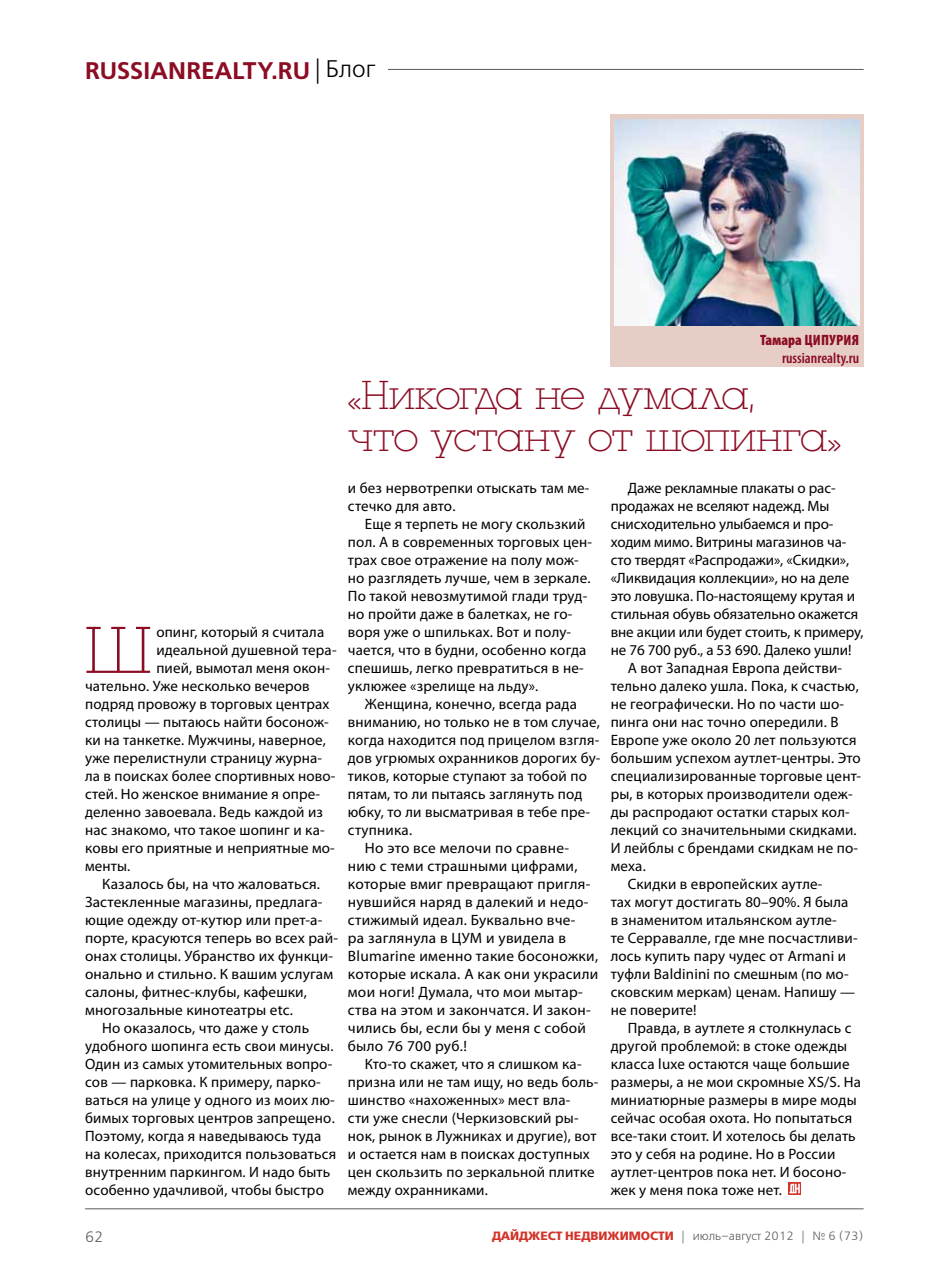
<style>
.page{position:relative;width:936px;height:1263px;background:#fff}
.page>*{position:absolute;margin:0;border:0;box-sizing:border-box;transform-origin:0 0}
.t1{font:68.7px "Luga Extra Light Ad C";color:#8b0c23}
.t2{font:42px/42px "Luga Extra Light C";letter-spacing:-.015em;color:#8b0c23}
.t3{font:24px "Free Set Demi C";color:#8b0c23}
.t4{font:15px/18px "Myriad Pro";letter-spacing:.015em;color:#000}
.t5{font:15px "Myriad Pro";letter-spacing:-.005em;color:#000}
.t6{font:600 condensed 15px "Myriad Pro";color:#8b0c23}
.t7{font:900 condensed 15px "Myriad Pro";letter-spacing:.02em;color:#8b0c23}
.t8{font:15px "Free Set Light C";color:#58595b}
.t9{font:12px "Free Set Light C";color:#58595b}
.s1{font-family:"Free Set Light C";color:#000}
.s2{font-family:"Free Set Bold C";color:#d2342a}
</style>
<div class="page">
<hr style="left:85px;top:1208px;width:778px;height:1px;background:#58595b">
<hr style="left:211px;top:69px;width:652px;height:1px;background:#58595b">
<div style="left:85px;top:62px;width:303px;height:13px;background:#fff"></div>
<div style="left:610px;top:115px;width:253px;height:252px;background:#e6cec7"></div>
<img style="left:615px;top:119px;width:244px;height:206px">
<svg style="left:788px;top:1182px;width:13px;height:13px"></svg>
<svg style="left:789px;top:1184px;width:10px;height:9px"></svg>
<h3 class="t3" style="left:85px;top:57px;width:291px">RUSSIANREALTY.RU <span class="s1">| Блог</span></h3>
<p class="t7" style="left:760px;top:331px;width:101px">Тамара Ципурия</p>
<p class="t6" style="left:782px;top:349px;width:79px">russianrealty.ru</p>
<h1 class="t1" style="left:85px;top:616px;width:68px">Ш</h1>
<p class="t4" style="left:156px;top:623px;width:169px">опинг, который я считала</p>
<p class="t4" style="left:156px;top:641px;width:182px">идеальной душевной тера-</p>
<p class="t4" style="left:156px;top:659px;width:175px">пией, вымотал меня окон-</p>
<p class="t4" style="left:85px;top:677px;width:226px">чательно. Уже несколько вечеров</p>
<p class="t4" style="left:85px;top:695px;width:246px">подряд провожу в торговых центрах</p>
<p class="t4" style="left:85px;top:713px;width:245px">столицы — пытаюсь найти босонож-</p>
<p class="t4" style="left:85px;top:731px;width:242px">ки на танкетке. Мужчины, наверное,</p>
<p class="t4" style="left:85px;top:749px;width:238px">уже перелистнули страницу журна-</p>
<p class="t4" style="left:85px;top:767px;width:252px">ла в поисках более спортивных ново-</p>
<p class="t4" style="left:85px;top:785px;width:236px">стей. Но женское внимание я опре-</p>
<p class="t4" style="left:85px;top:803px;width:239px">деленно завоевала. Ведь каждой из</p>
<p class="t4" style="left:85px;top:821px;width:241px">нас знакомо, что такое шопинг и ка-</p>
<p class="t4" style="left:85px;top:839px;width:251px">ковы его приятные и неприятные мо-</p>
<p class="t4" style="left:85px;top:857px;width:47px">менты.</p>
<p class="t4" style="left:102px;top:875px;width:219px">Казалось бы, на что жаловаться.</p>
<p class="t4" style="left:85px;top:893px;width:239px">Застекленные магазины, предлага-</p>
<p class="t4" style="left:85px;top:911px;width:239px">ющие одежду от-кутюр или прет-а-</p>
<p class="t4" style="left:85px;top:929px;width:254px">порте, красуются теперь во всех рай-</p>
<p class="t4" style="left:85px;top:947px;width:249px">онах столицы. Убранство их функци-</p>
<p class="t4" style="left:85px;top:965px;width:250px">онально и стильно. К вашим услугам</p>
<p class="t4" style="left:85px;top:983px;width:223px">салоны, фитнес-клубы, кафешки,</p>
<p class="t4" style="left:85px;top:1001px;width:209px">многозальные кинотеатры etc.</p>
<p class="t4" style="left:102px;top:1019px;width:208px">Но оказалось, что даже у столь</p>
<p class="t4" style="left:85px;top:1037px;width:250px">удобного шопинга есть свои минусы.</p>
<p class="t4" style="left:85px;top:1055px;width:249px">Один из самых утомительных вопро-</p>
<p class="t4" style="left:85px;top:1073px;width:237px">сов — парковка. К примеру, парко-</p>
<p class="t4" style="left:85px;top:1091px;width:251px">ваться на улице у одного из моих лю-</p>
<p class="t4" style="left:85px;top:1109px;width:251px">бимых торговых центров запрещено.</p>
<p class="t4" style="left:85px;top:1127px;width:238px">Поэтому, когда я наведываюсь туда</p>
<p class="t4" style="left:85px;top:1145px;width:252px">на колесах, приходится пользоваться</p>
<p class="t4" style="left:85px;top:1163px;width:247px">внутренним паркингом. И надо быть</p>
<p class="t4" style="left:85px;top:1181px;width:240px">особенно удачливой, чтобы быстро</p>
<h2 class="t2" style="left:348px;top:374px;width:494px">«Никогда не думала,<br>что устану от шопинга»</h2>
<p class="t4" style="left:348px;top:479px;width:243px">и без нервотрепки отыскать там ме&shy;стечко для авто.</p>
<p class="t4" style="left:348px;top:515px;width:246px;text-indent:17px">Еще я терпеть не могу скользкий пол. А в современных торговых цен&shy;трах свое отражение на полу мож&shy;но разглядеть лучше, чем в зеркале.<br>По такой невозмутимой глади труд&shy;но пройти даже в балетках, не го&shy;воря уже о шпильках. Вот и полу&shy;чается, что в будни, особенно когда спешишь, легко превратиться в не&shy;уклюжее «зрелище на льду».</p>
<p class="t4" style="left:365px;top:695px;width:213px">Женщина, конечно, всегда рада</p>
<p class="t4" style="left:348px;top:713px;width:253px">вниманию, но только не в том случае,</p>
<p class="t4" style="left:348px;top:731px;width:253px">когда находится под прицелом взгля-</p>
<p class="t4" style="left:348px;top:749px;width:254px">дов угрюмых охранников дорогих бу-</p>
<p class="t4" style="left:348px;top:767px;width:240px">тиков, которые ступают за тобой по</p>
<p class="t4" style="left:348px;top:785px;width:236px">пятам, то ли пытаясь заглянуть под</p>
<p class="t4" style="left:348px;top:803px;width:244px">юбку, то ли высматривая в тебе пре-</p>
<p class="t4" style="left:348px;top:821px;width:66px">ступника.</p>
<p class="t4" style="left:365px;top:839px;width:206px">Но это все мелочи по сравне-</p>
<p class="t4" style="left:348px;top:857px;width:231px">нию с теми страшными цифрами,</p>
<p class="t4" style="left:348px;top:875px;width:244px">которые вмиг превращают пригля-</p>
<p class="t4" style="left:348px;top:893px;width:242px">нувшийся наряд в далекий и недо-</p>
<p class="t4" style="left:348px;top:911px;width:229px">стижимый идеал. Буквально вче-</p>
<p class="t4" style="left:348px;top:929px;width:220px">ра заглянула в ЦУМ и увидела в</p>
<p class="t4" style="left:348px;top:947px;width:252px">Blumarine именно такие босоножки,</p>
<p class="t4" style="left:348px;top:965px;width:252px">которые искала. А как они украсили</p>
<p class="t4" style="left:348px;top:983px;width:236px">мои ноги! Думала, что мои мытар-</p>
<p class="t4" style="left:348px;top:1001px;width:244px">ства на этом и закончатся. И закон-</p>
<p class="t4" style="left:348px;top:1019px;width:239px">чились бы, если бы у меня с собой</p>
<p class="t4" style="left:348px;top:1037px;width:120px">было 76 700 руб.!</p>
<p class="t4" style="left:365px;top:1055px;width:218px">Кто-то скажет, что я слишком ка-</p>
<p class="t4" style="left:348px;top:1073px;width:252px">призна или не там ищу, но ведь боль-</p>
<p class="t4" style="left:348px;top:1091px;width:224px">шинство «нахоженных» мест вла-</p>
<p class="t4" style="left:348px;top:1109px;width:232px">сти уже снесли (Черкизовский ры-</p>
<p class="t4" style="left:348px;top:1127px;width:250px">нок, рынок в Лужниках и другие), вот</p>
<p class="t4" style="left:348px;top:1145px;width:243px">и остается нам в поисках доступных</p>
<p class="t4" style="left:348px;top:1163px;width:248px">цен скользить по зеркальной плитке</p>
<p class="t4" style="left:348px;top:1181px;width:141px">между охранниками.</p>
<p class="t5" style="left:627px;top:479px;width:209px">Даже рекламные плакаты о рас-</p>
<p class="t5" style="left:610px;top:497px;width:220px">продажах не вселяют надежд. Мы</p>
<p class="t5" style="left:610px;top:515px;width:224px">снисходительно улыбаемся и про-</p>
<p class="t5" style="left:610px;top:533px;width:237px">ходим мимо. Витрины магазинов ча-</p>
<p class="t5" style="left:610px;top:551px;width:240px">сто твердят «Распродажи», «Скидки»,</p>
<p class="t5" style="left:610px;top:569px;width:240px">«Ликвидация коллекции», но на деле</p>
<p class="t5" style="left:610px;top:587px;width:246px">это ловушка. По-настоящему крутая и</p>
<p class="t5" style="left:610px;top:605px;width:249px">стильная обувь обязательно окажется</p>
<p class="t5" style="left:610px;top:623px;width:254px">вне акции или будет стоить, к примеру,</p>
<p class="t5" style="left:610px;top:641px;width:242px">не 76 700 руб., а 53 690. Далеко ушли!</p>
<p class="t4" style="left:627px;top:659px;width:216px">А вот Западная Европа действи-</p>
<p class="t4" style="left:610px;top:677px;width:249px">тельно далеко ушла. Пока, к счастью,</p>
<p class="t4" style="left:610px;top:695px;width:235px">не географически. Но по части шо-</p>
<p class="t4" style="left:610px;top:713px;width:229px">пинга они нас точно опередили. В</p>
<p class="t4" style="left:610px;top:731px;width:247px">Европе уже около 20 лет пользуются</p>
<p class="t4" style="left:610px;top:749px;width:252px">большим успехом аутлет-центры. Это</p>
<p class="t4" style="left:610px;top:767px;width:251px">специализированные торговые цент-</p>
<p class="t4" style="left:610px;top:785px;width:243px">ры, в которых производители одеж-</p>
<p class="t4" style="left:610px;top:803px;width:240px">ды распродают остатки старых кол-</p>
<p class="t4" style="left:610px;top:821px;width:247px">лекций со значительными скидками.</p>
<p class="t4" style="left:610px;top:839px;width:249px">И лейблы с брендами скидкам не по-</p>
<p class="t4" style="left:610px;top:857px;width:37px">меха.</p>
<p class="t4" style="left:627px;top:875px;width:196px">Скидки в европейских аутле-</p>
<p class="t4" style="left:610px;top:893px;width:239px">тах могут достигать 80–90%. Я была</p>
<p class="t4" style="left:610px;top:911px;width:228px">в знаменитом итальянском аутле-</p>
<p class="t4" style="left:610px;top:929px;width:248px">те Серравалле, где мне посчастливи-</p>
<p class="t4" style="left:610px;top:947px;width:237px">лось купить пару чудес от Armani и</p>
<p class="t4" style="left:610px;top:965px;width:239px">туфли Baldinini по смешным (по мо-</p>
<p class="t4" style="left:610px;top:983px;width:246px">сковским меркам) ценам. Напишу —</p>
<p class="t4" style="left:610px;top:1001px;width:88px">не поверите!</p>
<p class="t4" style="left:627px;top:1019px;width:225px">Правда, в аутлете я столкнулась с</p>
<p class="t4" style="left:610px;top:1037px;width:238px">другой проблемой: в стоке одежды</p>
<p class="t4" style="left:610px;top:1055px;width:240px">класса luxe остаются чаще большие</p>
<p class="t4" style="left:610px;top:1073px;width:252px">размеры, а не мои скромные XS/S. На</p>
<p class="t4" style="left:610px;top:1091px;width:247px">миниатюрные размеры в мире моды</p>
<p class="t4" style="left:610px;top:1109px;width:243px">сейчас особая охота. Но попытаться</p>
<p class="t4" style="left:610px;top:1127px;width:246px">все-таки стоит. И хотелось бы делать</p>
<p class="t4" style="left:610px;top:1145px;width:226px">это у себя на родине. Но в России</p>
<p class="t4" style="left:610px;top:1163px;width:237px">аутлет-центров пока нет. И босоно-</p>
<p class="t4" style="left:610px;top:1181px;width:173px">жек у меня пока тоже нет.</p>
<p class="t8" style="left:85px;top:1229px;width:20px">62</p>
<p class="t9" style="left:492px;top:1230px;width:373px"><span class="s2">ДАЙДЖЕСТ НЕДВИЖИМОСТИ</span> | июль–август 2012 | № 6 (73)</p>
</div>
